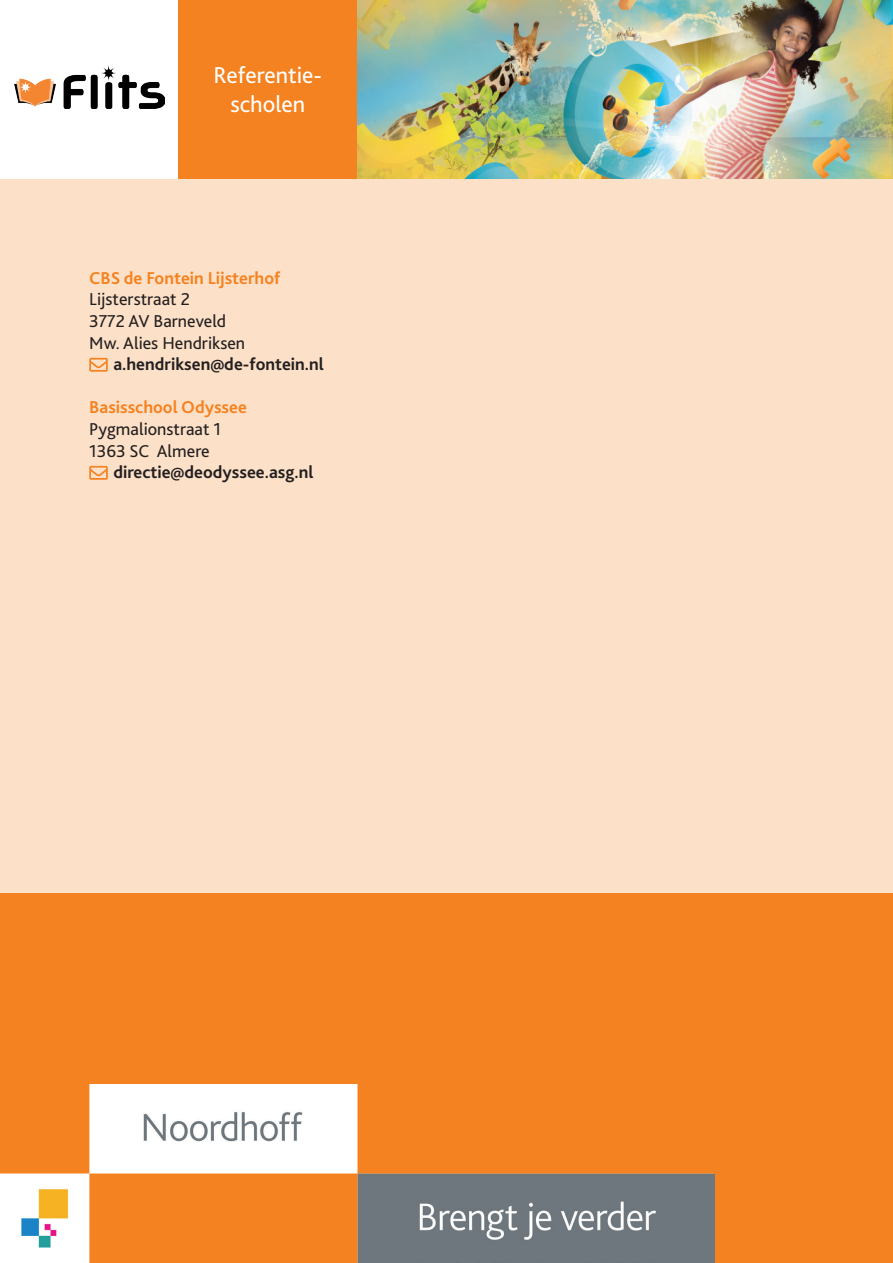
<style>
.page{position:relative;width:893px;height:1263px;background:#fce0c7}
.page>*{position:absolute;margin:0;border:0;box-sizing:border-box;transform-origin:0 0}
.t1{font:24px/28.8px "Bliss 2";color:#fff;text-align:center}
.t2{font:18px "Bliss 2";color:#231f20}
.t3{font:700 18px "Bliss 2";color:#231f20}
.titel{font:700 18px "Bliss 2";color:#f58220}
</style>
<div class="page">
<div style="left:0;top:893px;width:893px;height:370px;background:#f58220"></div>
<div style="left:0;top:0;width:179px;height:179px;background:#fff"></div>
<img style="left:357px;top:1px;width:535px;height:178px">
<div style="left:179px;top:0;width:178px;height:179px;background:#f58220"></div>
<img style="left:0;top:1084px;width:714px;height:179px">
<svg style="left:89px;top:466px;width:19px;height:14px"></svg>
<img style="left:14px;top:65px;width:150px;height:43px">
<svg style="left:89px;top:358px;width:19px;height:14px"></svg>
<p class="t1" style="left:214px;top:60px;width:110px">Referentie&shy;scholen</p>
<p class="titel" style="left:89px;top:267px;width:193px">CBS de Fontein Lijsterhof</p>
<p class="t2" style="left:89px;top:288px;width:102px">Lijsterstraat 2</p>
<p class="t2" style="left:89px;top:310px;width:138px">3772 AV Barneveld</p>
<p class="t2" style="left:89px;top:331px;width:157px">Mw. Alies Hendriksen</p>
<p class="t3" style="left:113px;top:353px;width:212px">a.hendriksen@de-fontein.nl</p>
<p class="titel" style="left:89px;top:396px;width:159px">Basisschool Odyssee</p>
<p class="t2" style="left:89px;top:418px;width:133px">Pygmalionstraat 1</p>
<p class="t2" style="left:89px;top:439px;width:122px">1363 SC Almere</p>
<p class="t3" style="left:113px;top:461px;width:202px">directie@deodyssee.asg.nl</p>
</div>
